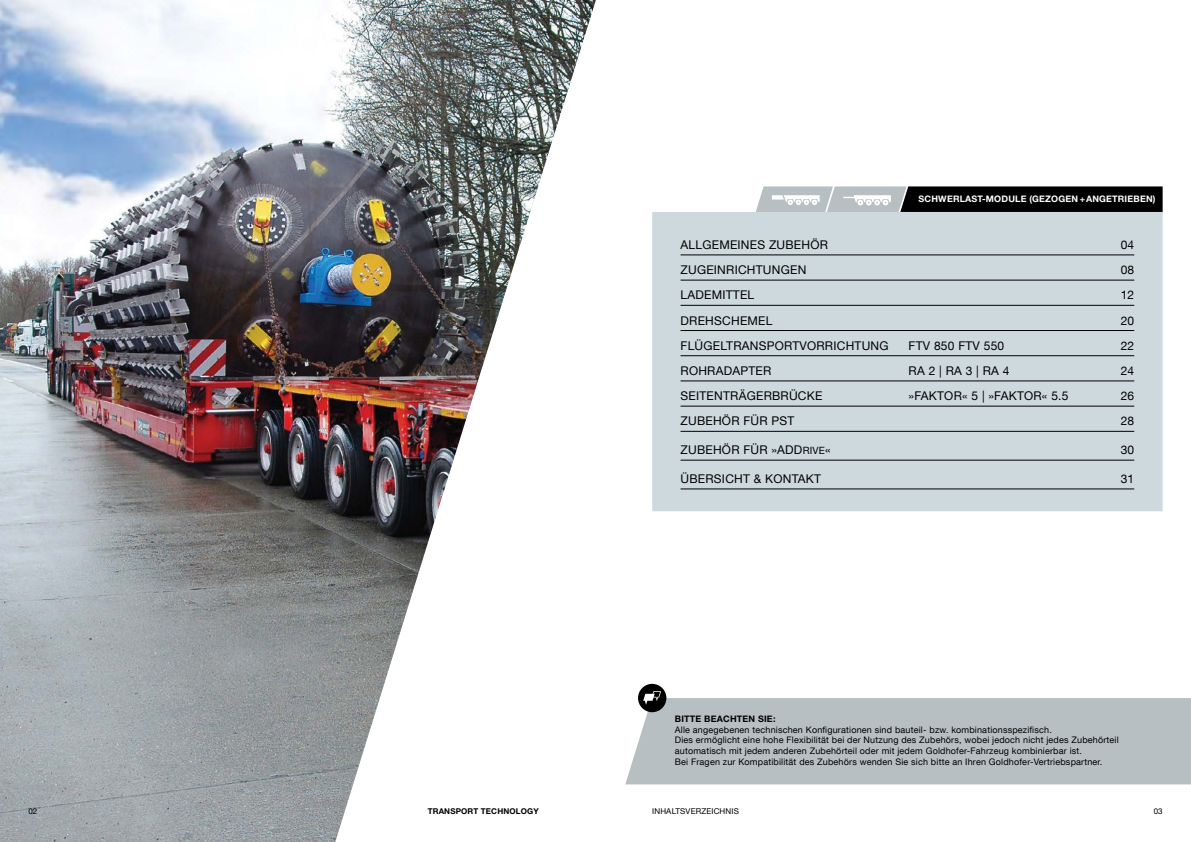
<style>
.page{position:relative;width:1191px;height:842px;background:#fff}
.page>*{position:absolute;margin:0;border:0;box-sizing:border-box;transform-origin:0 0}
.t1{font:12px "Helvetica Neue LT Com";letter-spacing:.02em;color:#000}
.t2{font:9px/10.8px "Helvetica Neue LT Com";letter-spacing:.02em;color:#000}
.t3{font:700 9px "Helvetica Neue LT Com";letter-spacing:.02em;color:#fff}
.t4{font:700 9px "Helvetica Neue LT Com";letter-spacing:.02em;color:#000}
.t5{font:8px "Helvetica Neue LT Com";letter-spacing:.02em;color:#000}
.t6{font:700 8px "Helvetica Neue LT Com";letter-spacing:.02em;color:#000}
.s1{font-size:10px}
</style>
<div class="page">
<div style="left:652px;top:212px;width:510px;height:299px;background:#ced9de"></div>
<hr style="left:680px;top:255px;width:454px;height:1px;background:#000">
<hr style="left:680px;top:280px;width:454px;height:1px;background:#000">
<hr style="left:680px;top:305px;width:454px;height:1px;background:#000">
<hr style="left:680px;top:330px;width:454px;height:1px;background:#000">
<hr style="left:680px;top:355px;width:454px;height:1px;background:#000">
<hr style="left:680px;top:381px;width:454px;height:1px;background:#000">
<hr style="left:680px;top:406px;width:454px;height:1px;background:#000">
<hr style="left:680px;top:431px;width:454px;height:1px;background:#000">
<hr style="left:680px;top:460px;width:454px;height:1px;background:#000">
<hr style="left:680px;top:489px;width:454px;height:1px;background:#000">
<svg style="left:755px;top:186px;width:407px;height:26px;background:#4c4e4f"></svg>
<div style="left:625px;top:698px;width:566px;height:86px;background:#b7bfc2"></div>
<div style="left:638px;top:684px;width:28px;height:28px;background:#000;border-radius:50%"></div>
<svg style="left:643px;top:691px;width:18px;height:14px"></svg>
<img style="left:0;top:0;width:596px;height:842px">
<p class="t3" style="left:918px;top:194px;width:238px">SCHWERLAST-MODULE (GEZOGEN + ANGETRIEBEN)</p>
<h1 class="t1" style="left:680px;top:237px;width:149px">ALLGEMEINES ZUBEHÖR</h1>
<h1 class="t1" style="left:1120px;top:237px;width:15px">04</h1>
<h1 class="t1" style="left:680px;top:262px;width:127px">ZUGEINRICHTUNGEN</h1>
<h1 class="t1" style="left:1120px;top:262px;width:15px">08</h1>
<h1 class="t1" style="left:680px;top:288px;width:75px">LADEMITTEL</h1>
<h1 class="t1" style="left:1120px;top:288px;width:15px">12</h1>
<h1 class="t1" style="left:680px;top:313px;width:93px">DREHSCHEMEL</h1>
<h1 class="t1" style="left:1120px;top:313px;width:15px">20</h1>
<h1 class="t1" style="left:680px;top:338px;width:209px">FLÜGELTRANSPORTVORRICHTUNG</h1>
<h1 class="t1" style="left:908px;top:338px;width:97px">FTV 850 FTV 550</h1>
<h1 class="t1" style="left:1120px;top:338px;width:15px">22</h1>
<h1 class="t1" style="left:680px;top:363px;width:92px">ROHRADAPTER</h1>
<h1 class="t1" style="left:908px;top:363px;width:102px">RA 2 | RA 3 | RA 4</h1>
<h1 class="t1" style="left:1120px;top:363px;width:15px">24</h1>
<h1 class="t1" style="left:680px;top:388px;width:143px">SEITENTRÄGERBRÜCKE</h1>
<h1 class="t1" style="left:908px;top:388px;width:161px">»FAKTOR« 5 | »FAKTOR« 5.5</h1>
<h1 class="t1" style="left:1120px;top:388px;width:15px">26</h1>
<h1 class="t1" style="left:680px;top:414px;width:115px">ZUBEHÖR FÜR PST</h1>
<h1 class="t1" style="left:1120px;top:414px;width:15px">28</h1>
<h1 class="t1" style="left:680px;top:442px;width:152px">ZUBEHÖR FÜR »ADD<span class="s1">RIVE</span>«</h1>
<h1 class="t1" style="left:1120px;top:442px;width:15px">30</h1>
<h1 class="t1" style="left:680px;top:471px;width:142px">ÜBERSICHT &amp; KONTAKT</h1>
<h1 class="t1" style="left:1120px;top:471px;width:15px">31</h1>
<p class="t4" style="left:675px;top:713px;width:102px">BITTE BEACHTEN SIE:</p>
<p class="t2" style="left:675px;top:724px;width:445px">Alle angegebenen technischen Konfigurationen sind bauteil- bzw. kombinationsspezifisch.<br>Dies ermöglicht eine hohe Flexibilität bei der Nutzung des Zubehörs, wobei jedoch nicht jedes Zubehörteil automatisch mit jedem anderen Zubehörteil oder mit jedem Goldhofer-Fahrzeug kombinierbar ist.<br>Bei Fragen zur Kompatibilität des Zubehörs wenden Sie sich bitte an Ihren Goldhofer-Vertriebspartner.</p>
<p class="t5" style="left:28px;top:806px;width:10px">02</p>
<p class="t6" style="left:428px;top:806px;width:113px">TRANSPORT TECHNOLOGY</p>
<p class="t5" style="left:652px;top:806px;width:88px">INHALTSVERZEICHNIS</p>
<p class="t5" style="left:1153px;top:806px;width:10px">03</p>
</div>
